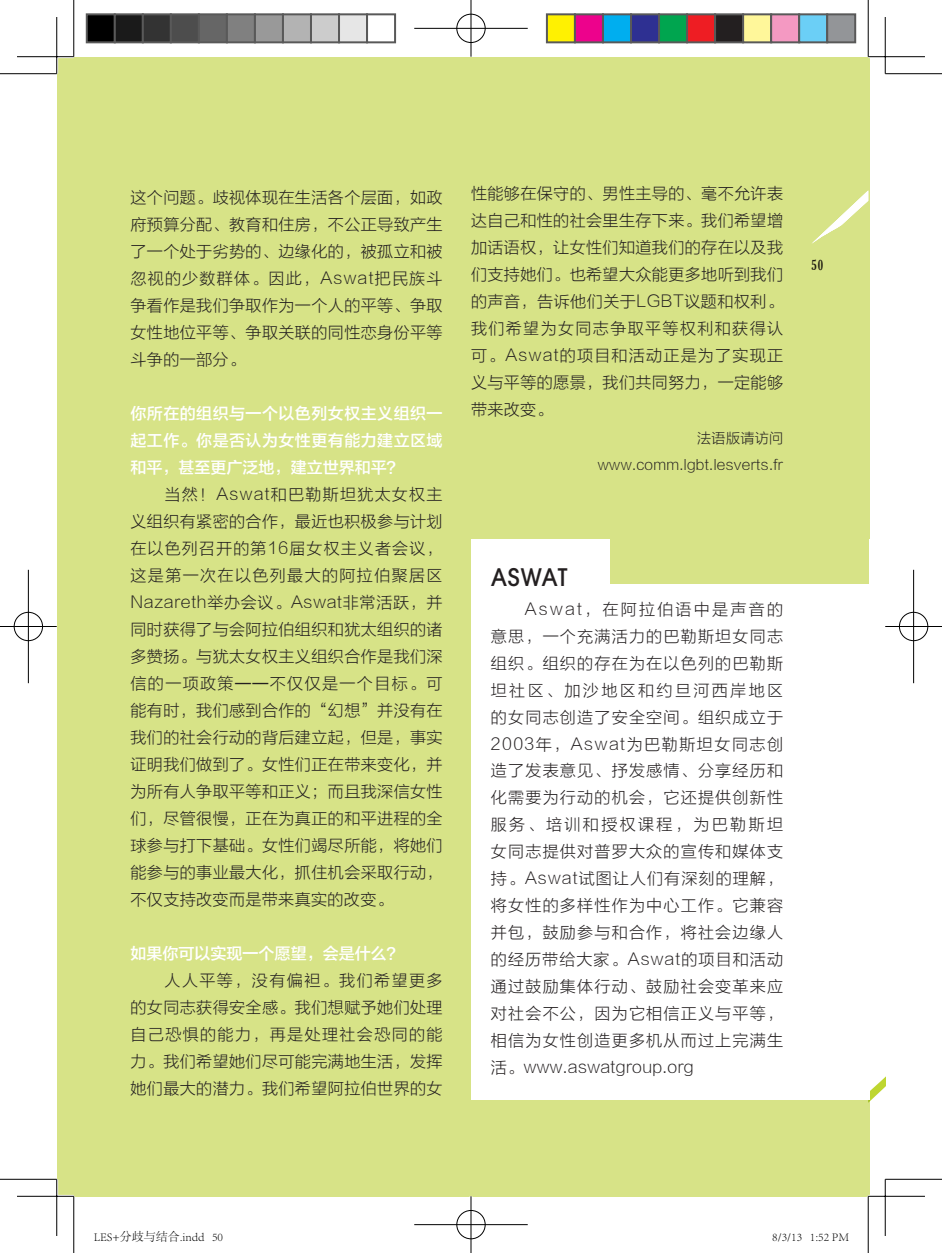
<style>
.page{position:relative;width:942px;height:1253px;background:#fff}
.page>*{position:absolute;margin:0;border:0;box-sizing:border-box;transform-origin:0 0}
.t1{font:500 24px "Avant Garde";letter-spacing:.01em;color:#231f20}
.t2{font:16px/27px "FZLTXHJW GB1 0";letter-spacing:.025em;color:#231f20;text-align:justify}
.t3{font:16px/27px "FZLTZHK GBK1 0";letter-spacing:.025em;color:#fff;text-align:justify}
.t4{font:16px "FZLTZHK GBK1 0";color:#fff}
.t5{font:14px/27px "FZLTXHJW GB1 0";letter-spacing:.025em;color:#231f20;text-align:right}
.t6{font:extra-condensed 14px "Gloucester";color:#231f20}
.t7{font:300 12px "Adobe Song Std";color:#000}
</style>
<div class="page">
<svg style="left:869px;top:1078px;width:15px;height:25px"></svg>
<div style="left:57px;top:57px;width:812px;height:1139px;background:#d7e387"></div>
<div style="left:471px;top:540px;width:398px;height:560px;background:#fff"></div>
<div style="left:609px;top:540px;width:258px;height:44px;background:#d7e387"></div>
<svg style="left:812px;top:191px;width:55px;height:53px"></svg>
<hr style="left:17px;top:55px;width:57px;height:3px;background:#fff">
<hr style="left:867px;top:55px;width:57px;height:3px;background:#fff">
<hr style="left:17px;top:1195px;width:57px;height:3px;background:#fff">
<hr style="left:867px;top:1195px;width:57px;height:3px;background:#fff">
<hr style="left:55px;top:17px;width:3px;height:57px;background:#fff">
<hr style="left:55px;top:1179px;width:3px;height:57px;background:#fff">
<hr style="left:0;top:73px;width:57px;height:1px;background:#000">
<hr style="left:884px;top:73px;width:57px;height:1px;background:#000">
<hr style="left:0;top:1179px;width:57px;height:1px;background:#000">
<hr style="left:884px;top:1179px;width:57px;height:1px;background:#000">
<hr style="left:73px;top:0;width:1px;height:57px;background:#000">
<hr style="left:73px;top:1196px;width:1px;height:57px;background:#000">
<hr style="left:867px;top:0;width:1px;height:57px;background:#000">
<hr style="left:867px;top:1196px;width:1px;height:57px;background:#000">
<hr style="left:17px;top:56px;width:57px;height:1px;background:#000">
<hr style="left:867px;top:56px;width:57px;height:1px;background:#000">
<hr style="left:17px;top:1196px;width:57px;height:1px;background:#000">
<hr style="left:867px;top:1196px;width:57px;height:1px;background:#000">
<hr style="left:56px;top:17px;width:1px;height:57px;background:#000">
<hr style="left:56px;top:1179px;width:1px;height:57px;background:#000">
<hr style="left:884px;top:17px;width:1px;height:57px;background:#000">
<hr style="left:884px;top:1179px;width:1px;height:57px;background:#000">
<div style="left:455px;top:13px;width:31px;height:31px;border:3px solid #fff;border-radius:50%"></div>
<hr style="left:414px;top:27px;width:113px;height:3px;background:#fff">
<hr style="left:469px;top:0;width:3px;height:57px;background:#fff">
<div style="left:456px;top:14px;width:29px;height:29px;border:1px solid #000;border-radius:50%"></div>
<hr style="left:414px;top:28px;width:113px;height:1px;background:#000">
<hr style="left:470px;top:0;width:1px;height:57px;background:#000">
<div style="left:455px;top:1209px;width:31px;height:31px;border:3px solid #fff;border-radius:50%"></div>
<hr style="left:414px;top:1223px;width:113px;height:3px;background:#fff">
<hr style="left:469px;top:1196px;width:3px;height:57px;background:#fff">
<div style="left:456px;top:1210px;width:29px;height:29px;border:1px solid #000;border-radius:50%"></div>
<hr style="left:414px;top:1224px;width:113px;height:1px;background:#000">
<hr style="left:470px;top:1196px;width:1px;height:57px;background:#000">
<div style="left:13px;top:611px;width:31px;height:31px;border:3px solid #fff;border-radius:50%"></div>
<hr style="left:0;top:625px;width:57px;height:3px;background:#fff">
<hr style="left:27px;top:570px;width:3px;height:113px;background:#fff">
<div style="left:14px;top:612px;width:29px;height:29px;border:1px solid #000;border-radius:50%"></div>
<hr style="left:0;top:626px;width:57px;height:1px;background:#000">
<hr style="left:28px;top:570px;width:1px;height:113px;background:#000">
<div style="left:897px;top:611px;width:31px;height:31px;border:3px solid #fff;border-radius:50%"></div>
<hr style="left:884px;top:625px;width:57px;height:3px;background:#fff">
<hr style="left:911px;top:570px;width:3px;height:113px;background:#fff">
<div style="left:898px;top:612px;width:29px;height:29px;border:1px solid #000;border-radius:50%"></div>
<hr style="left:884px;top:626px;width:57px;height:1px;background:#000">
<hr style="left:912px;top:570px;width:1px;height:113px;background:#000">
<div style="left:87px;top:14px;width:28px;height:28px;background:#000"></div>
<div style="left:86px;top:13px;width:30px;height:30px;border:2px solid #595959"></div>
<div style="left:115px;top:14px;width:28px;height:28px;background:#1a1a1a"></div>
<div style="left:114px;top:13px;width:30px;height:30px;border:2px solid #595959"></div>
<div style="left:143px;top:14px;width:28px;height:28px;background:#333"></div>
<div style="left:142px;top:13px;width:30px;height:30px;border:2px solid #595959"></div>
<div style="left:171px;top:14px;width:28px;height:28px;background:#4d4d4d"></div>
<div style="left:170px;top:13px;width:30px;height:30px;border:2px solid #595959"></div>
<div style="left:199px;top:14px;width:28px;height:28px;background:#666"></div>
<div style="left:198px;top:13px;width:30px;height:30px;border:2px solid #595959"></div>
<div style="left:227px;top:14px;width:28px;height:28px;background:#808080"></div>
<div style="left:226px;top:13px;width:30px;height:30px;border:2px solid #595959"></div>
<div style="left:255px;top:14px;width:28px;height:28px;background:#999"></div>
<div style="left:254px;top:13px;width:30px;height:30px;border:2px solid #595959"></div>
<div style="left:283px;top:14px;width:28px;height:28px;background:#b3b3b3"></div>
<div style="left:282px;top:13px;width:30px;height:30px;border:2px solid #595959"></div>
<div style="left:311px;top:14px;width:28px;height:28px;background:#ccc"></div>
<div style="left:310px;top:13px;width:30px;height:30px;border:2px solid #595959"></div>
<div style="left:339px;top:14px;width:28px;height:28px;background:#e6e6e6"></div>
<div style="left:338px;top:13px;width:30px;height:30px;border:2px solid #595959"></div>
<div style="left:366px;top:13px;width:30px;height:30px;border:2px solid #595959"></div>
<div style="left:546px;top:14px;width:28px;height:28px;background:#fff101"></div>
<div style="left:545px;top:13px;width:30px;height:30px;border:2px solid #595959"></div>
<div style="left:574px;top:14px;width:28px;height:28px;background:#ed028c"></div>
<div style="left:573px;top:13px;width:30px;height:30px;border:2px solid #595959"></div>
<div style="left:602px;top:14px;width:28px;height:28px;background:#00aeef"></div>
<div style="left:601px;top:13px;width:30px;height:30px;border:2px solid #595959"></div>
<div style="left:630px;top:14px;width:28px;height:28px;background:#2e3092"></div>
<div style="left:629px;top:13px;width:30px;height:30px;border:2px solid #595959"></div>
<div style="left:658px;top:14px;width:28px;height:28px;background:#00a54f"></div>
<div style="left:657px;top:13px;width:30px;height:30px;border:2px solid #595959"></div>
<div style="left:686px;top:14px;width:28px;height:28px;background:#ee1d23"></div>
<div style="left:685px;top:13px;width:30px;height:30px;border:2px solid #595959"></div>
<div style="left:714px;top:14px;width:28px;height:28px;background:#231f20"></div>
<div style="left:713px;top:13px;width:30px;height:30px;border:2px solid #595959"></div>
<div style="left:742px;top:14px;width:28px;height:28px;background:#fff79a"></div>
<div style="left:741px;top:13px;width:30px;height:30px;border:2px solid #595959"></div>
<div style="left:770px;top:14px;width:28px;height:28px;background:#f499c2"></div>
<div style="left:769px;top:13px;width:30px;height:30px;border:2px solid #595959"></div>
<div style="left:798px;top:14px;width:28px;height:28px;background:#6bcff6"></div>
<div style="left:797px;top:13px;width:30px;height:30px;border:2px solid #595959"></div>
<div style="left:826px;top:14px;width:28px;height:28px;background:#939598"></div>
<div style="left:825px;top:13px;width:30px;height:30px;border:2px solid #595959"></div>
<div style="left:217px;top:1233px;width:6px;height:8px;border:1px solid #fff;border-radius:50%"></div>
<p class="t2" style="left:130px;top:184px;width:313px">这个问题。歧视体现在生活各个层面，如政府预算分配、教育和住房，不公正导致产生了一个处于劣势的、边缘化的，被孤立和被忽视的少数群体。因此，Aswat把民族斗争看作是我们争取作为一个人的平等、争取女性地位平等、争取关联的同性恋身份平等斗争的一部分。</p>
<p class="t3" style="left:130px;top:401px;width:313px">你所在的组织与一个以色列女权主义组织一起工作。你是否认为女性更有能力建立区域和平，甚至更广泛地，建立世界和平？</p>
<p class="t2" style="left:130px;top:481px;width:313px;text-indent:34px">当然！Aswat和巴勒斯坦犹太女权主义组织有紧密的合作，最近也积极参与计划在以色列召开的第16届女权主义者会议，这是第一次在以色列最大的阿拉伯聚居区Nazareth举办会议。Aswat非常活跃，并同时获得了与会阿拉伯组织和犹太组织的诸多赞扬。与犹太女权主义组织合作是我们深信的一项政策——不仅仅是一个目标。可能有时，我们感到合作的“幻想”并没有在我们的社会行动的背后建立起，但是，事实证明我们做到了。女性们正在带来变化，并为所有人争取平等和正义；而且我深信女性们，尽管很慢，正在为真正的和平进程的全球参与打下基础。女性们竭尽所能，将她们能参与的事业最大化，抓住机会采取行动，不仅支持改变而是带来真实的改变。</p>
<p class="t4" style="left:130px;top:945px;width:274px">如果你可以实现一个愿望，会是什么？</p>
<p class="t2" style="left:130px;top:967px;width:313px;text-indent:34px">人人平等，没有偏袒。我们希望更多的女同志获得安全感。我们想赋予她们处理自己恐惧的能力，再是处理社会恐同的能力。我们希望她们尽可能完满地生活，发挥她们最大的潜力。我们希望阿拉伯世界的女</p>
<p class="t2" style="left:471px;top:180px;width:313px">性能够在保守的、男性主导的、毫不允许表达自己和性的社会里生存下来。我们希望增加话语权，让女性们知道我们的存在以及我们支持她们。也希望大众能更多地听到我们的声音，告诉他们关于LGBT议题和权利。我们希望为女同志争取平等权利和获得认可。Aswat的项目和活动正是为了实现正义与平等的愿景，我们共同努力，一定能够带来改变。</p>
<p class="t5" style="left:597px;top:424px;width:187px">法语版请访问www.comm.lgbt.lesverts.fr</p>
<p class="t6" style="left:811px;top:257px;width:13px">50</p>
<h1 class="t1" style="left:490px;top:562px;width:78px">ASWAT</h1>
<p class="t2" style="left:490px;top:595px;width:293px;text-indent:34px">Aswat，在阿拉伯语中是声音的意思，一个充满活力的巴勒斯坦女同志组织。组织的存在为在以色列的巴勒斯坦社区、加沙地区和约旦河西岸地区的女同志创造了安全空间。组织成立于2003年，Aswat为巴勒斯坦女同志创造了发表意见、抒发感情、分享经历和化需要为行动的机会，它还提供创新性服务、培训和授权课程，为巴勒斯坦女同志提供对普罗大众的宣传和媒体支持。Aswat试图让人们有深刻的理解，将女性的多样性作为中心工作。它兼容并包，鼓励参与和合作，将社会边缘人的经历带给大家。Aswat的项目和活动通过鼓励集体行动、鼓励社会变革来应对社会不公，因为它相信正义与平等，相信为女性创造更多机从而过上完满生活。www.aswatgroup.org</p>
<p class="t7" style="left:94px;top:1230px;width:131px">LES+分歧与结合.indd 50</p>
<p class="t7" style="left:771px;top:1230px;width:78px">8/3/13 1:52 PM</p>
</div>
